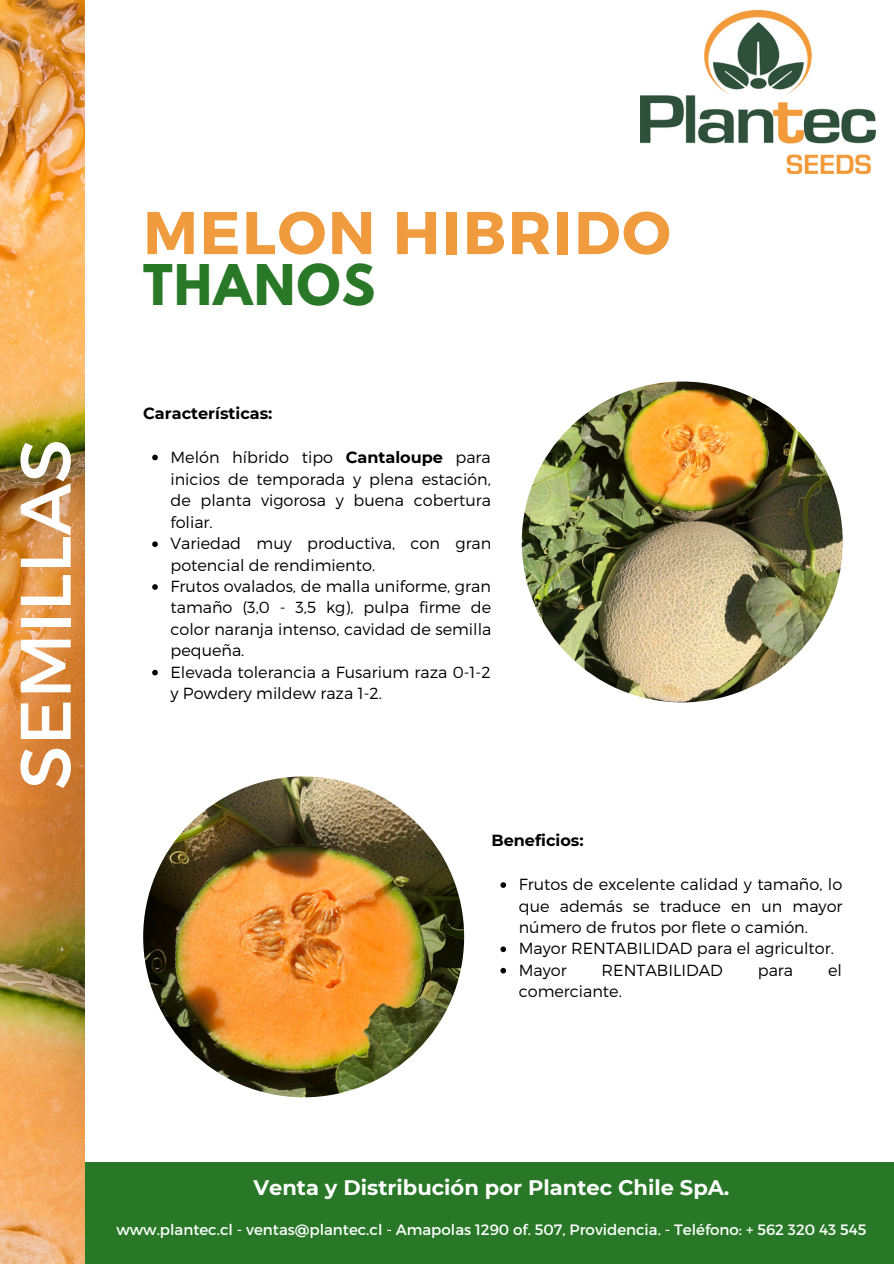
<style>
.page{position:relative;width:894px;height:1264px;background:#fff}
.page>*{position:absolute;margin:0;border:0;box-sizing:border-box;transform-origin:0 0}
.t1{font:71.1px "Montserrat";color:#fff}
.t2{font:700 60.15px "Montserrat";letter-spacing:.03em;color:#f09b3e}
.t3{font:700 49.65px "League Spartan";letter-spacing:.03em;color:#287827}
.t4{font:700 21px "Montserrat";color:#fff}
.t5{font:300 16.05px/21.5px "Montserrat";color:#000}
.t6{font:700 16.05px "Montserrat";color:#000}
.t7{font:15px "Montserrat";color:#fff}
.s1{font-weight:700}
</style>
<div class="page">
<div style="left:0;top:1161px;width:893px;height:102px;background:#287827"></div>
<img style="left:0;top:0;width:84px;height:1263px">
<img style="left:640px;top:11px;width:234px;height:163px">
<img style="left:143px;top:776px;width:321px;height:321px;border-radius:50%">
<img style="left:521px;top:381px;width:321px;height:321px;border-radius:50%">
<svg style="left:500px;top:882px;width:6px;height:5px"></svg>
<svg style="left:500px;top:946px;width:6px;height:6px"></svg>
<svg style="left:500px;top:967px;width:6px;height:6px"></svg>
<svg style="left:152px;top:454px;width:6px;height:6px"></svg>
<svg style="left:152px;top:541px;width:6px;height:6px"></svg>
<svg style="left:152px;top:584px;width:6px;height:6px"></svg>
<svg style="left:152px;top:669px;width:6px;height:6px"></svg>
<h1 class="t1" style="left:2px;top:789px;width:352px;rotate:-90deg">SEMILLAS</h1>
<h2 class="t2" style="left:143px;top:195px;width:529px">MELON HIBRIDO</h2>
<h3 class="t3" style="left:143px;top:246px;width:233px">THANOS</h3>
<p class="t6" style="left:143px;top:401px;width:131px">Características:</p>
<p class="t5" style="left:170px;top:446px;width:322px">Melón híbrido tipo <span class="s1">Cantaloupe</span> para inicios de temporada y plena estación, de planta vigorosa y buena cobertura foliar.<br>Variedad muy productiva, con gran potencial de rendimiento.<br>Frutos ovalados, de malla uniforme, gran tamaño (3,0 - 3,5 kg), pulpa firme de color naranja intenso, cavidad de semilla pequeña.<br>Elevada tolerancia a Fusarium raza 0-1-2 y Powdery mildew raza 1-2.</p>
<p class="t6" style="left:491px;top:829px;width:94px">Beneficios:</p>
<p class="t5" style="left:518px;top:873px;width:325px">Frutos de excelente calidad y tamaño, lo que además se traduce en un mayor número de frutos por flete o camión.<br>Mayor RENTABILIDAD para el agricultor.<br>Mayor</p>
<p class="t5" style="left:601px;top:959px;width:123px">RENTABILIDAD</p>
<p class="t5" style="left:757px;top:959px;width:37px">para</p>
<p class="t5" style="left:827px;top:959px;width:15px">el</p>
<p class="t5" style="left:518px;top:980px;width:105px">comerciante.</p>
<h3 class="t4" style="left:253px;top:1171px;width:477px">Venta y Distribución por Plantec Chile SpA.</h3>
<p class="t7" style="left:116px;top:1220px;width:751px">www.plantec.cl - ventas@plantec.cl - Amapolas 1290 of. 507, Providencia. - Teléfono: + 562 320 43 545</p>
</div>
